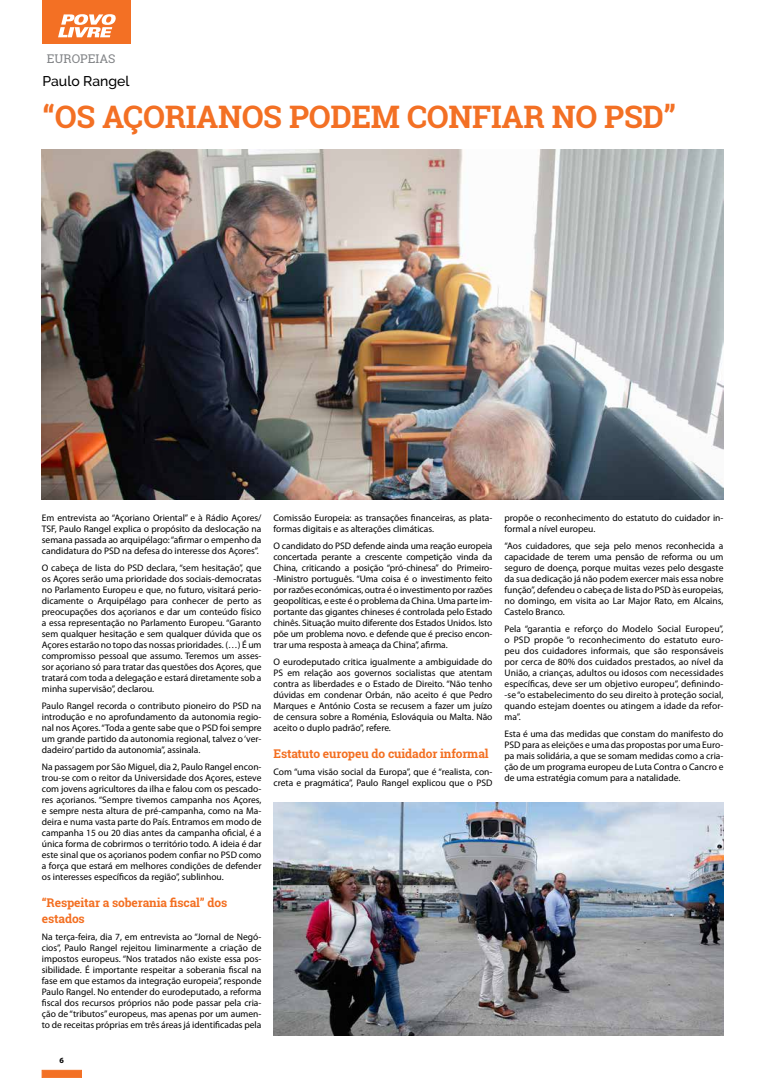
<style>
.page{position:relative;width:766px;height:1078px;background:#fff}
.page>*{position:absolute;margin:0;border:0;box-sizing:border-box;transform-origin:0 0}
.t1{font:700 31px "Roboto Slab";letter-spacing:-.01em;color:#f37024}
.t2{font:500 14px "Raleway";color:#000}
.t3{font:700 12px/16px "Roboto Slab";letter-spacing:-.01em;color:#f36f21}
.t4{font:12px "Roboto Slab";color:#808285}
.t5{font:9.5px/11px "Myriad Pro";color:#000;text-align:justify}
.t6{font:700 8px "Myriad Pro";color:#000}
</style>
<div class="page">
<div style="left:42px;top:1069px;width:40px;height:8px;background:#f37024;border:1px solid #f37024"></div>
<div style="left:43px;top:0;width:88px;height:44px;background:#f37024"></div>
<svg style="left:58px;top:14px;width:58px;height:23px"></svg>
<img style="left:42px;top:150px;width:681px;height:349px">
<img style="left:273px;top:802px;width:450px;height:233px">
<p class="t4" style="left:47px;top:51px;width:70px">EUROPEIAS</p>
<h2 class="t2" style="left:43px;top:73px;width:88px">Paulo Rangel</h2>
<h1 class="t1" style="left:43px;top:96px;width:635px">“OS AÇORIANOS PODEM CONFIAR NO PSD”</h1>
<p class="t5" style="left:42px;top:512px;width:221px">Em entrevista ao “Açoriano Oriental” e à Rádio Açores/ TSF, Paulo Rangel explica o propósito da deslocação na semana passada ao arquipélago: “afirmar o empenho da candidatura do PSD na defesa do interesse dos Açores”.</p>
<p class="t5" style="left:42px;top:562px;width:221px">O cabeça de lista do PSD declara, “sem hesitação”, que os Açores serão uma prioridade dos sociais-democratas no Parlamento Europeu e que, no futuro, visitará perio&shy;dicamente o Arquipélago para conhecer de perto as preocupações dos açorianos e dar um conteúdo físico a essa representação no Parlamento Europeu. “Garanto sem qualquer hesitação e sem qualquer dúvida que os Açores estarão no topo das nossas prioridades. (…) É um compromisso pessoal que assumo. Teremos um asses&shy;sor açoriano só para tratar das questões dos Açores, que tratará com toda a delegação e estará diretamente sob a minha supervisão”, declarou.</p>
<p class="t5" style="left:42px;top:699px;width:221px">Paulo Rangel recorda o contributo pioneiro do PSD na introdução e no aprofundamento da autonomia regio&shy;nal nos Açores. “Toda a gente sabe que o PSD foi sempre um grande partido da autonomia regional, talvez o ‘ver&shy;dadeiro’ partido da autonomia”, assinala.</p>
<p class="t5" style="left:42px;top:760px;width:221px">Na passagem por São Miguel, dia 2, Paulo Rangel encon&shy;trou-se com o reitor da Universidade dos Açores, esteve com jovens agricultores da ilha e falou com os pescado&shy;res açorianos. “Sempre tivemos campanha nos Açores, e sempre nesta altura de pré-campanha, como na Ma&shy;deira e numa vasta parte do País. Entramos em modo de campanha 15 ou 20 dias antes da campanha oficial, é a única forma de cobrirmos o território todo. A ideia é dar este sinal que os açorianos podem confiar no PSD como a força que estará em melhores condições de defender os interesses específicos da região”, sublinhou.</p>
<p class="t3" style="left:42px;top:894px;width:187px">“Respeitar a soberania fiscal” dos estados</p>
<p class="t5" style="left:42px;top:930px;width:221px">Na terça-feira, dia 7, em entrevista ao “Jornal de Negó&shy;cios”, Paulo Rangel rejeitou liminarmente a criação de impostos europeus. “Nos tratados não existe essa pos&shy;sibilidade. É importante respeitar a soberania fiscal na fase em que estamos da integração europeia”, responde Paulo Rangel. No entender do eurodeputado, a reforma fiscal dos recursos próprios não pode passar pela cria&shy;ção de “tributos” europeus, mas apenas por um aumen&shy;to de receitas próprias em três áreas já identificadas pela</p>
<p class="t6" style="left:60px;top:1054px;width:6px">6</p>
<p class="t5" style="left:273px;top:512px;width:220px">Comissão Europeia: as transações financeiras, as plata&shy;formas digitais e as alterações climáticas.</p>
<p class="t5" style="left:273px;top:540px;width:220px">O candidato do PSD defende ainda uma reação europeia concertada perante a crescente competição vinda da China, criticando a posição “pró-chinesa” do Primeiro--Ministro português. “Uma coisa é o investimento feito por razões económicas, outra é o investimento por razões geopolíticas, e este é o problema da China. Uma parte im&shy;portante das gigantes chineses é controlada pelo Estado chinês. Situação muito diferente dos Estados Unidos. Isto põe um problema novo. e defende que é preciso encon&shy;trar uma resposta à ameaça da China”, afirma.</p>
<p class="t5" style="left:273px;top:655px;width:220px">O eurodeputado critica igualmente a ambiguidade do PS em relação aos governos socialistas que atentam contra as liberdades e o Estado de Direito. “Não tenho dúvidas em condenar Orbán, não aceito é que Pedro Marques e António Costa se recusem a fazer um juízo de censura sobre a Roménia, Eslováquia ou Malta. Não aceito o duplo padrão”, refere.</p>
<p class="t3" style="left:273px;top:745px;width:216px">Estatuto europeu do cuidador informal</p>
<p class="t5" style="left:273px;top:765px;width:220px">Com “uma visão social da Europa”, que é “realista, con&shy;creta e pragmática”, Paulo Rangel explicou que o PSD</p>
<p class="t5" style="left:504px;top:512px;width:220px">propõe o reconhecimento do estatuto do cuidador in&shy;formal a nível europeu.</p>
<p class="t5" style="left:504px;top:540px;width:220px">“Aos cuidadores, que seja pelo menos reconhecida a capacidade de terem uma pensão de reforma ou um seguro de doença, porque muitas vezes pelo desgaste da sua dedicação já não podem exercer mais essa nobre função”, defendeu o cabeça de lista do PSD às europeias, no domingo, em visita ao Lar Major Rato, em Alcains, Castelo Branco.</p>
<p class="t5" style="left:504px;top:622px;width:220px">Pela “garantia e reforço do Modelo Social Europeu”, o PSD propõe “o reconhecimento do estatuto euro&shy;peu dos cuidadores informais, que são responsáveis por cerca de 80% dos cuidados prestados, ao nível da União, a crianças, adultos ou idosos com necessidades específicas, deve ser um objetivo europeu”, definindo--se “o estabelecimento do seu direito à proteção social, quando estejam doentes ou atingem a idade da refor&shy;ma”.</p>
<p class="t5" style="left:504px;top:727px;width:220px">Esta é uma das medidas que constam do manifesto do PSD para as eleições e uma das propostas por uma Euro&shy;pa mais solidária, a que se somam medidas como a cria&shy;ção de um programa europeu de Luta Contra o Cancro e de uma estratégia comum para a natalidade.</p>
</div>
